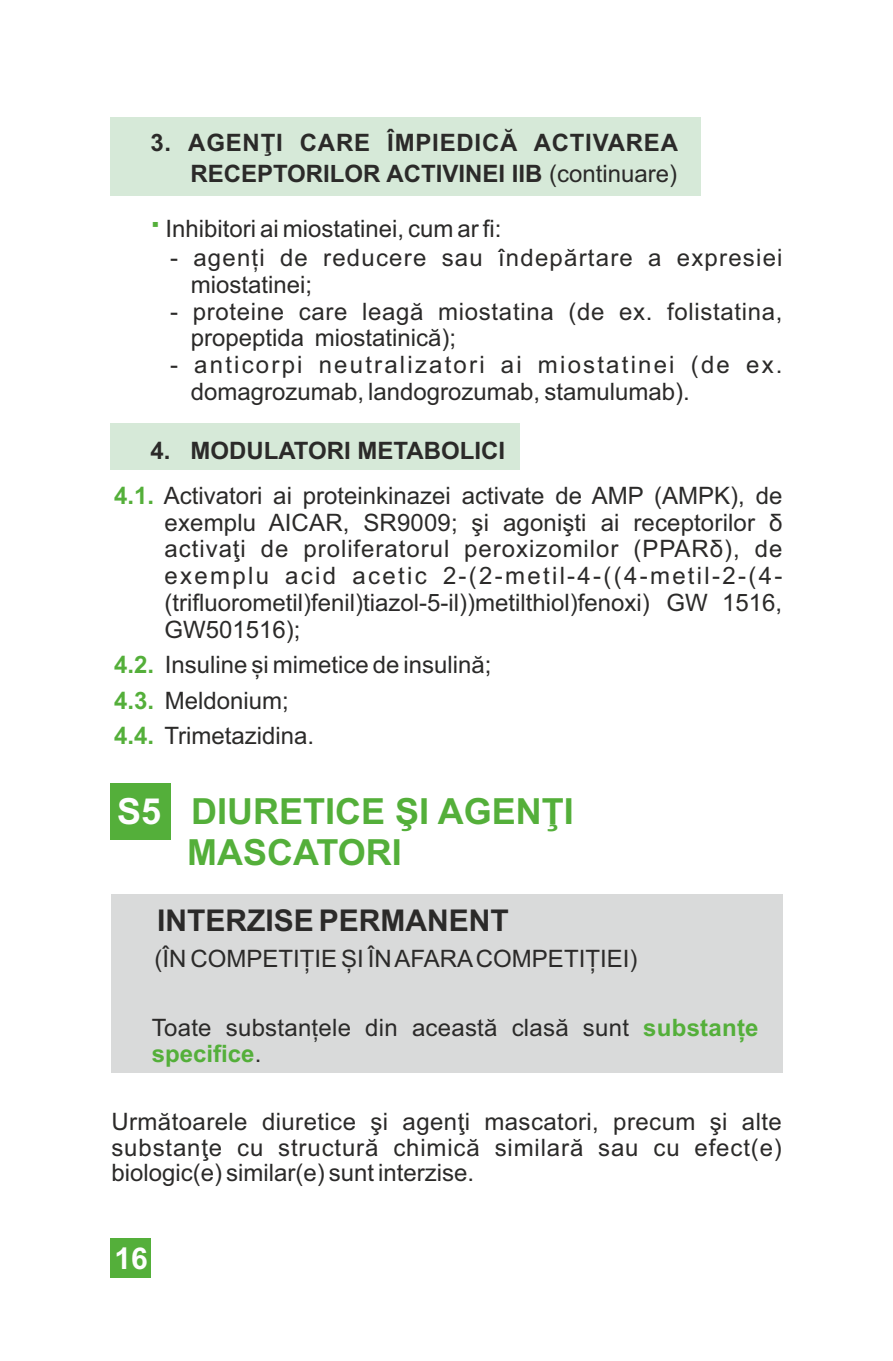
<style>
.page{position:relative;width:893px;height:1361px;background:#fff}
.page>*{position:absolute;margin:0;border:0;box-sizing:border-box;transform-origin:0 0}
.t1{font:700 36px/41.1px "Arial";color:#54af3a}
.t2{font:700 30px "Arial";color:#2b2a29}
.t3{font:700 30px "Arial";color:#fefefe}
.t4{font:24px/26.7px "Arial";color:#2b2a29;text-align:justify}
.t5{font:24px/26.7px "Arial";letter-spacing:.09em;color:#2b2a29}
.t6{font:24px/26.7px "Arial";letter-spacing:.03em;color:#2b2a29}
.t7{font:700 24px/30.9px "Arial";letter-spacing:.03em;color:#2b2a29;text-align:right}
.t8{font:24px/26.7px "Arial";letter-spacing:.05em;color:#2b2a29}
.t9{font:700 24px "Arial";color:#2b2a29}
.s1{font-weight:400}
.s2{font-weight:700;font-size:36px;color:#54af3a}
.s3{font-weight:700;color:#54af3a}
.s4{color:#fefefe}
</style>
<div class="page">
<div style="left:111px;top:1238px;width:40px;height:40px;background:#54af3a"></div>
<div style="left:111px;top:117px;width:590px;height:79px;background:#d6e9d8"></div>
<div style="left:111px;top:423px;width:409px;height:47px;background:#d6e9d8"></div>
<div style="left:111px;top:784px;width:60px;height:56px;background:#54af3a"></div>
<div style="left:111px;top:894px;width:671px;height:178px;background:#d9dada"></div>
<p class="t7" style="left:150px;top:129px;width:529px">3. AGENŢI CARE ÎMPIEDICĂ ACTIVAREA<br>RECEPTORILOR ACTIVINEI IIB <span class="s1">(continuare)</span></p>
<p class="t4" style="left:149px;top:217px;width:354px"><span class="s2">·</span> Inhibitori ai miostatinei, cum ar fi:</p>
<p class="t8" style="left:191px;top:246px;width:593px;text-indent:-21px">- agenți de reducere sau îndepărtare a expresiei miostatinei;</p>
<p class="t6" style="left:191px;top:300px;width:593px;text-indent:-21px">- proteine care leagă miostatina (de ex. folistatina, propeptida miostatinică);</p>
<p class="t5" style="left:191px;top:353px;width:593px;text-indent:-21px">- anticorpi neutralizatori ai miostatinei (de ex. domagrozumab, landogrozumab, stamulumab).</p>
<p class="t9" style="left:150px;top:442px;width:356px">4. MODULATORI METABOLICI</p>
<p class="t4" style="left:164px;top:484px;width:619px;text-indent:-50px"><span class="s3">4.1.</span> Activatori ai proteinkinazei activate de AMP (AMPK), de exemplu AICAR, SR9009; şi agonişti ai receptorilor δ activaţi de proliferatorul peroxizomilor (PPARδ), de exemplu acid acetic 2-(2-metil-4-((4-metil-2-(4- (trifluorometil)fenil)tiazol-5-il))metilthiol)fenoxi) GW 1516, GW501516);</p>
<p class="t4" style="left:114px;top:649px;width:379px;line-height:35.4px;text-align:left"><span class="s3">4.2.</span> Insuline și mimetice de insulină;<br><span class="s3">4.3.</span> Meldonium;<br><span class="s3">4.4.</span> Trimetazidina.</p>
<h1 class="t1" style="left:187px;top:794px;width:388px;text-indent:-70px"><span class="s4">S5</span> DIURETICE ŞI AGENŢI<br>MASCATORI</h1>
<p class="t2" style="left:157px;top:909px;width:353px">INTERZISE PERMANENT</p>
<p class="t4" style="left:155px;top:948px;width:484px">(ÎN COMPETIȚIE ȘI ÎN AFARACOMPETIȚIEI)</p>
<p class="t4" style="left:152px;top:1017px;width:608px;line-height:25.5px">Toate substanțele din această clasă sunt <span class="s3">substanțe specifice</span>.</p>
<p class="t4" style="left:111px;top:1111px;width:672px;line-height:25.5px">Următoarele diuretice şi agenţi mascatori, precum şi alte substanţe cu structură chimică similară sau cu efect(e) biologic(e) similar(e) sunt interzise.</p>
<p class="t3" style="left:114px;top:1247px;width:35px">16</p>
</div>
